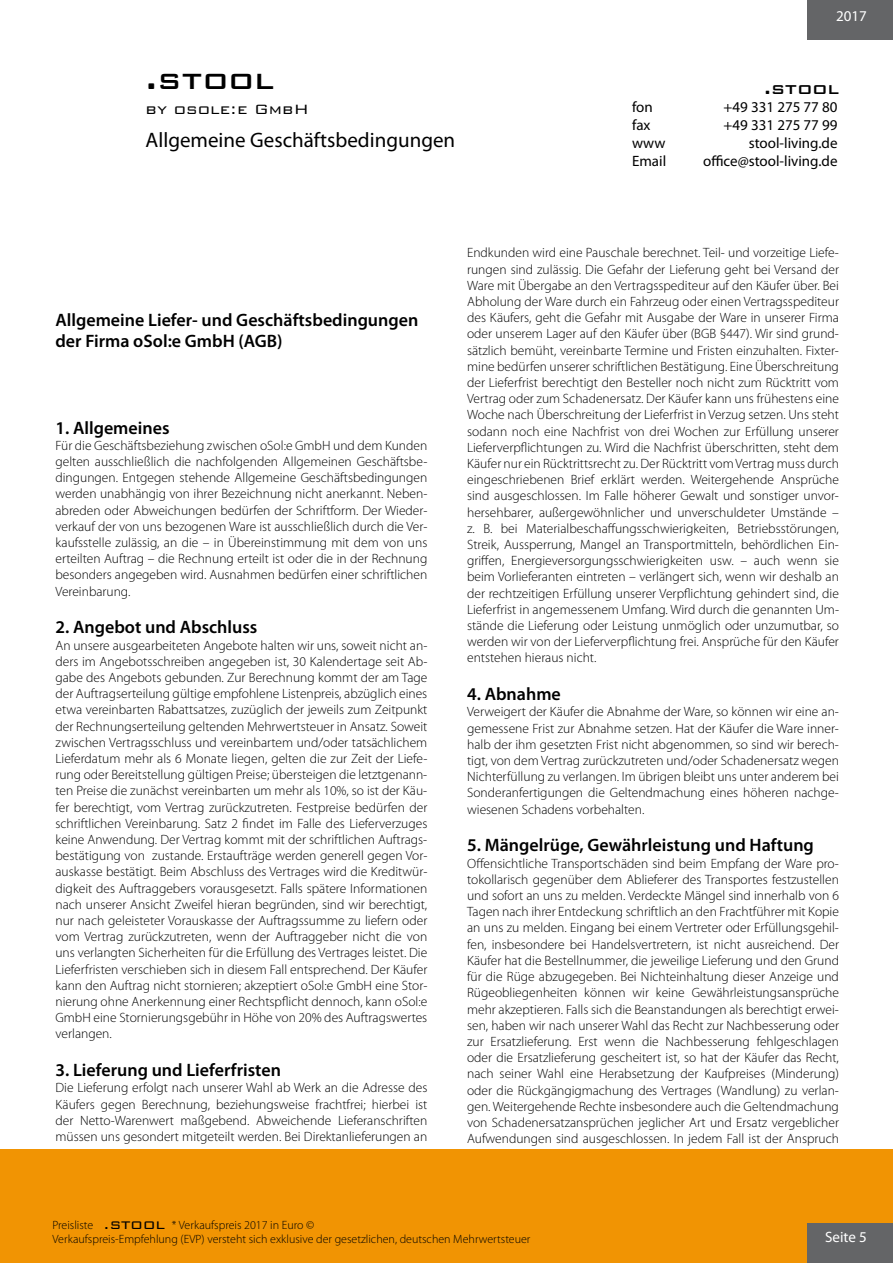
<style>
.page{position:relative;width:893px;height:1263px;background:#fff}
.page>*{position:absolute;margin:0;border:0;box-sizing:border-box;transform-origin:0 0}
.t1{font:500 36px "Bank Gothic BT";color:#000}
.t2{font:21px "Myriad Pro";color:#000}
.t3{font:500 21px "Bank Gothic BT";color:#000}
.t4{font:600 18px/21.6px "Myriad Pro";color:#000}
.t5{font:300 18px "Bank Gothic BT";color:#000}
.t6{font:15px "Myriad Pro";color:#000}
.t7{font:15px "Myriad Pro";color:#fff}
.t8{font:300 13.5px/16.2px "Myriad Pro";color:#000;text-align:justify}
.t9{font:300 12px/14.4px "Myriad Pro";color:#000}
.s1{font-family:"Bank Gothic BT";font-size:18px}
</style>
<div class="page">
<div style="left:0;top:1150px;width:893px;height:113px;background:#f19403"></div>
<div style="left:807px;top:1223px;width:86px;height:40px;background:#646567"></div>
<div style="left:807px;top:0;width:86px;height:39px;background:#646567"></div>
<h1 class="t1" style="left:146px;top:60px;width:130px">.stool</h1>
<h3 class="t5" style="left:146px;top:100px;width:165px">by osole:e GmbH</h3>
<h2 class="t2" style="left:146px;top:127px;width:311px">Allgemeine Geschäftsbedingungen</h2>
<p class="t7" style="left:836px;top:7px;width:32px">2017</p>
<h2 class="t3" style="left:764px;top:77px;width:76px">.stool</h2>
<p class="t6" style="left:632px;top:98px;width:22px">fon</p>
<p class="t6" style="left:723px;top:98px;width:116px">+49 331 275 77 80</p>
<p class="t6" style="left:632px;top:116px;width:20px">fax</p>
<p class="t6" style="left:723px;top:116px;width:115px">+49 331 275 77 99</p>
<p class="t6" style="left:632px;top:134px;width:35px">www</p>
<p class="t6" style="left:749px;top:134px;width:90px">stool-living.de</p>
<p class="t6" style="left:632px;top:152px;width:36px">Email</p>
<p class="t6" style="left:703px;top:152px;width:136px">office@stool-living.de</p>
<h3 class="t4" style="left:55px;top:308px;width:364px">Allgemeine Liefer- und Geschäftsbedingungen der Firma oSol:e GmbH (AGB)</h3>
<h3 class="t4" style="left:55px;top:416px;width:116px">1. Allgemeines</h3>
<p class="t8" style="left:55px;top:437px;width:373px">Für die Geschäftsbeziehung zwischen oSol:e GmbH und dem Kunden gelten ausschließlich die nachfolgenden Allgemeinen Geschäftsbe&shy;dingungen. Entgegen stehende Allgemeine Geschäftsbedingungen werden unabhängig von ihrer Bezeichnung nicht anerkannt. Neben&shy;abreden oder Abweichungen bedürfen der Schriftform. Der Wieder&shy;verkauf der von uns bezogenen Ware ist ausschließlich durch die Ver&shy;kaufsstelle zulässig, an die – in Übereinstimmung mit dem von uns erteilten Auftrag – die Rechnung erteilt ist oder die in der Rechnung besonders angegeben wird. Ausnahmen bedürfen einer schriftlichen Vereinbarung.</p>
<h3 class="t4" style="left:55px;top:616px;width:203px">2. Angebot und Abschluss</h3>
<p class="t8" style="left:55px;top:637px;width:373px">An unsere ausgearbeiteten Angebote halten wir uns, soweit nicht an&shy;ders im Angebotsschreiben angegeben ist, 30 Kalendertage seit Ab&shy;gabe des Angebots gebunden. Zur Berechnung kommt der am Tage der Auftragserteilung gültige empfohlene Listenpreis, abzüglich eines etwa vereinbarten Rabattsatzes, zuzüglich der jeweils zum Zeitpunkt der Rechnungserteilung geltenden Mehrwertsteuer in Ansatz. Soweit zwischen Vertragsschluss und vereinbartem und/oder tatsächlichem Lieferdatum mehr als 6 Monate liegen, gelten die zur Zeit der Liefe&shy;rung oder Bereitstellung gültigen Preise; übersteigen die letztgenann&shy;ten Preise die zunächst vereinbarten um mehr als 10%, so ist der Käu&shy;fer berechtigt, vom Vertrag zurückzutreten. Festpreise bedürfen der schriftlichen Vereinbarung. Satz 2 findet im Falle des Lieferverzuges keine Anwendung. Der Vertrag kommt mit der schriftlichen Auftrags&shy;bestätigung von zustande. Erstaufträge werden generell gegen Vor&shy;auskasse bestätigt. Beim Abschluss des Vertrages wird die Kreditwür&shy;digkeit des Auftraggebers vorausgesetzt. Falls spätere Informationen nach unserer Ansicht Zweifel hieran begründen, sind wir berechtigt, nur nach geleisteter Vorauskasse der Auftragssumme zu liefern oder vom Vertrag zurückzutreten, wenn der Auftraggeber nicht die von uns verlangten Sicherheiten für die Erfüllung des Vertrages leistet. Die Lieferfristen verschieben sich in diesem Fall entsprechend. Der Käufer kann den Auftrag nicht stornieren; akzeptiert oSol:e GmbH eine Stor&shy;nierung ohne Anerkennung einer Rechtspflicht dennoch, kann oSol:e GmbH eine Stornierungsgebühr in Höhe von 20% des Auftragswertes verlangen.</p>
<h3 class="t4" style="left:55px;top:1059px;width:227px">3. Lieferung und Lieferfristen</h3>
<p class="t8" style="left:55px;top:1080px;width:373px">Die Lieferung erfolgt nach unserer Wahl ab Werk an die Adresse des Käufers gegen Berechnung, beziehungsweise frachtfrei; hierbei ist der Netto-Warenwert maßgebend. Abweichende Lieferanschriften müssen uns gesondert mitgeteilt werden. Bei Direktanlieferungen an</p>
<p class="t8" style="left:467px;top:245px;width:373px">Endkunden wird eine Pauschale berechnet. Teil- und vorzeitige Liefe&shy;rungen sind zulässig. Die Gefahr der Lieferung geht bei Versand der Ware mit Übergabe an den Vertragsspediteur auf den Käufer über. Bei Abholung der Ware durch ein Fahrzeug oder einen Vertragsspediteur des Käufers, geht die Gefahr mit Ausgabe der Ware in unserer Firma oder unserem Lager auf den Käufer über (BGB §447). Wir sind grund&shy;sätzlich bemüht, vereinbarte Termine und Fristen einzuhalten. Fixter&shy;mine bedürfen unserer schriftlichen Bestätigung. Eine Überschreitung der Lieferfrist berechtigt den Besteller noch nicht zum Rücktritt vom Vertrag oder zum Schadenersatz. Der Käufer kann uns frühestens eine Woche nach Überschreitung der Lieferfrist in Verzug setzen. Uns steht sodann noch eine Nachfrist von drei Wochen zur Erfüllung unserer Lieferverpflichtungen zu. Wird die Nachfrist überschritten, steht dem Käufer nur ein Rücktrittsrecht zu. Der Rücktritt vom Vertrag muss durch eingeschriebenen Brief erklärt werden. Weitergehende Ansprüche sind ausgeschlossen. Im Falle höherer Gewalt und sonstiger unvor&shy;hersehbarer, außergewöhnlicher und unverschuldeter Umstände – z. B. bei Materialbeschaffungsschwierigkeiten, Betriebsstörungen, Streik, Aussperrung, Mangel an Transportmitteln, behördlichen Ein&shy;griffen, Energieversorgungsschwierigkeiten usw. – auch wenn sie beim Vorlieferanten eintreten – verlängert sich, wenn wir deshalb an der rechtzeitigen Erfüllung unserer Verpflichtung gehindert sind, die Lieferfrist in angemessenem Umfang. Wird durch die genannten Um&shy;stände die Lieferung oder Leistung unmöglich oder unzumutbar, so werden wir von der Lieferverpflichtung frei. Ansprüche für den Käufer entstehen hieraus nicht.</p>
<h3 class="t4" style="left:467px;top:683px;width:95px">4. Abnahme</h3>
<p class="t8" style="left:467px;top:704px;width:373px">Verweigert der Käufer die Abnahme der Ware, so können wir eine an&shy;gemessene Frist zur Abnahme setzen. Hat der Käufer die Ware inner&shy;halb der ihm gesetzten Frist nicht abgenommen, so sind wir berech&shy;tigt, von dem Vertrag zurückzutreten und/oder Schadenersatz wegen Nichterfüllung zu verlangen. Im übrigen bleibt uns unter anderem bei Sonderanfertigungen die Geltendmachung eines höheren nachge&shy;wiesenen Schadens vorbehalten.</p>
<h3 class="t4" style="left:467px;top:834px;width:348px">5. Mängelrüge, Gewährleistung und Haftung</h3>
<p class="t8" style="left:467px;top:855px;width:373px">Offensichtliche Transportschäden sind beim Empfang der Ware pro&shy;tokollarisch gegenüber dem Ablieferer des Transportes festzustellen und sofort an uns zu melden. Verdeckte Mängel sind innerhalb von 6<br>Tagen nach ihrer Entdeckung schriftlich an den Frachtführer mit Kopie an uns zu melden. Eingang bei einem Vertreter oder Erfüllungsgehil&shy;fen, insbesondere bei Handelsvertretern, ist nicht ausreichend. Der Käufer hat die Bestellnummer, die jeweilige Lieferung und den Grund für die Rüge abzugegeben. Bei Nichteinhaltung dieser Anzeige und Rügeobliegenheiten können wir keine Gewährleistungsansprüche mehr akzeptieren. Falls sich die Beanstandungen als berechtigt erwei&shy;sen, haben wir nach unserer Wahl das Recht zur Nachbesserung oder zur Ersatzlieferung. Erst wenn die Nachbesserung fehlgeschlagen oder die Ersatzlieferung gescheitert ist, so hat der Käufer das Recht, nach seiner Wahl eine Herabsetzung der Kaufpreises (Minderung) oder die Rückgängigmachung des Vertrages (Wandlung) zu verlan&shy;gen. Weitergehende Rechte insbesondere auch die Geltendmachung von Schadenersatzansprüchen jeglicher Art und Ersatz vergeblicher Aufwendungen sind ausgeschlossen. In jedem Fall ist der Anspruch</p>
<p class="t9" style="left:52px;top:1218px;width:480px">Preisliste <span class="s1">.stool</span> * Verkaufspreis 2017 in Euro ©<br>Verkaufspreis-Empfehlung (EVP) versteht sich exklusive der gesetzlichen, deutschen Mehrwertsteuer</p>
<p class="t7" style="left:825px;top:1228px;width:43px">Seite 5</p>
</div>
